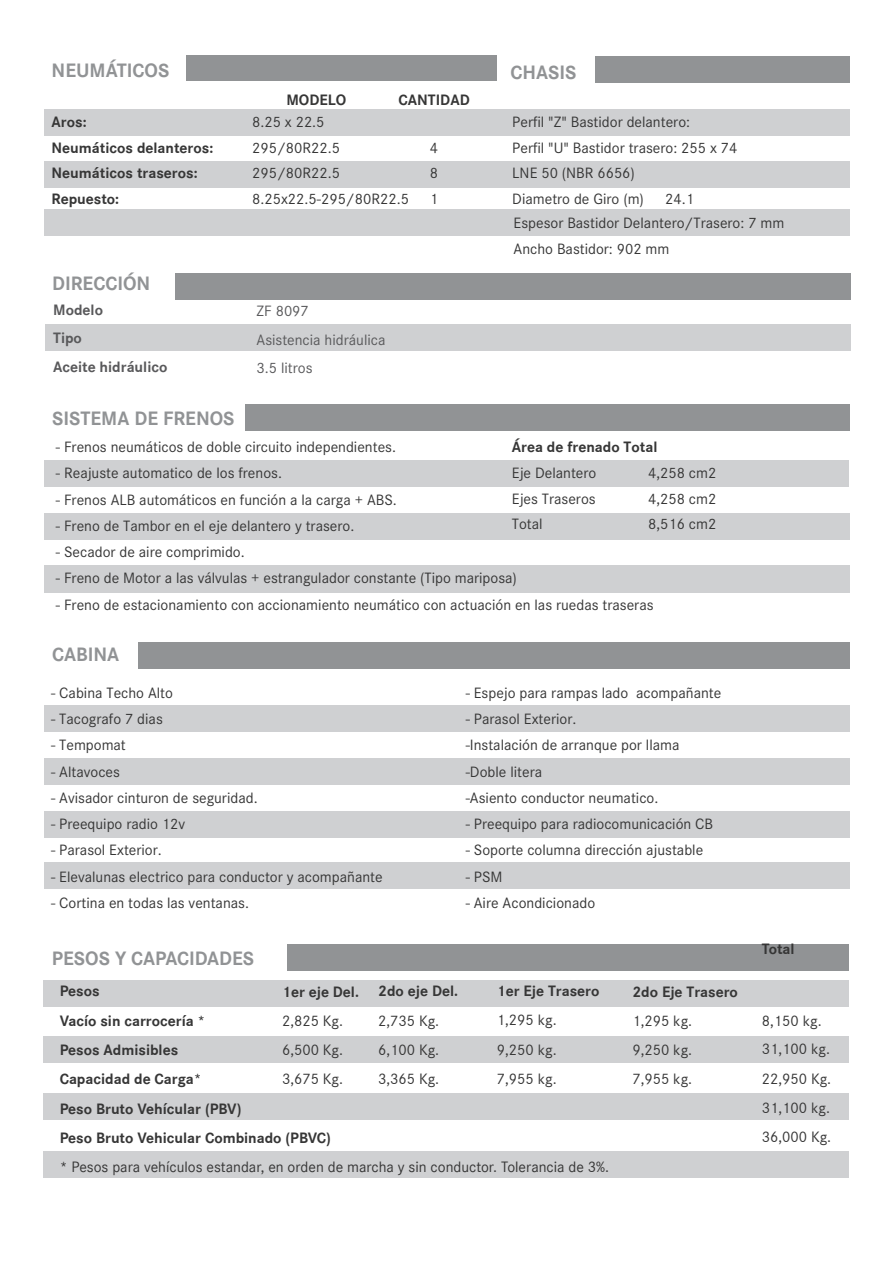
<style>
.page{position:relative;width:893px;height:1263px;background:#fff}
.page>*{position:absolute;margin:0;border:0;box-sizing:border-box;transform-origin:0 0}
.t1{font:700 19.95px "Corporate S";color:#919395}
.t2{font:15.6px/25.5px "Corporate S Pro";color:#363636}
.t3{font:700 15.6px/29.2px "Corporate S";color:#363636}
.t4{font:15.6px/29.2px "Corporate S";color:#363636;text-align:justify}
.t5{font:15.6px/28.7px "Corporate S Pro";color:#59595b}
.t6{font:700 15.6px/28.7px "Corporate S";color:#59595b}
</style>
<div class="page">
<div style="left:186px;top:56px;width:310px;height:25px;background:#919395"></div>
<div style="left:44px;top:109px;width:806px;height:26px;background:#cfd0d2"></div>
<div style="left:44px;top:162px;width:806px;height:26px;background:#cfd0d2"></div>
<div style="left:595px;top:56px;width:255px;height:26px;background:#919395"></div>
<div style="left:175px;top:273px;width:675px;height:26px;background:#919395"></div>
<div style="left:46px;top:324px;width:805px;height:26px;background:#cfd0d2"></div>
<div style="left:246px;top:404px;width:604px;height:27px;background:#919395"></div>
<div style="left:44px;top:460px;width:805px;height:27px;background:#cfd0d2"></div>
<div style="left:44px;top:513px;width:806px;height:26px;background:#cfd0d2"></div>
<div style="left:44px;top:565px;width:806px;height:27px;background:#cfd0d2"></div>
<div style="left:138px;top:642px;width:711px;height:27px;background:#919395"></div>
<div style="left:44px;top:705px;width:805px;height:26px;background:#cfd0d2"></div>
<div style="left:44px;top:758px;width:805px;height:26px;background:#cfd0d2"></div>
<div style="left:44px;top:811px;width:805px;height:26px;background:#cfd0d2"></div>
<div style="left:43px;top:980px;width:806px;height:27px;background:#cfd0d2"></div>
<div style="left:43px;top:1037px;width:806px;height:26px;background:#cfd0d2"></div>
<div style="left:43px;top:1093px;width:806px;height:26px;background:#cfd0d2"></div>
<div style="left:287px;top:944px;width:562px;height:27px;background:#919395"></div>
<div style="left:43px;top:1151px;width:806px;height:26px;background:#cfd0d2"></div>
<div style="left:44px;top:209px;width:806px;height:27px;background:#cfd0d2"></div>
<div style="left:44px;top:862px;width:805px;height:26px;background:#cfd0d2"></div>
<p class="t1" style="left:52px;top:59px;width:119px">NEUMÁTICOS</p>
<p class="t3" style="left:286px;top:85px;width:61px">MODELO</p>
<p class="t3" style="left:398px;top:85px;width:73px">CANTIDAD</p>
<p class="t3" style="left:52px;top:110px;width:163px;line-height:25.5px">Aros:<br>Neumáticos delanteros:<br>Neumáticos traseros:<br>Repuesto:</p>
<p class="t2" style="left:252px;top:108px;width:158px">8.25 x 22.5<br>295/80R22.5<br>295/80R22.5<br>8.25x22.5-295/80R22.5</p>
<p class="t2" style="left:430px;top:133px;width:10px;text-align:justify">4<br>8<br>1</p>
<p class="t1" style="left:52px;top:272px;width:100px">DIRECCIÓN</p>
<p class="t6" style="left:53px;top:296px;width:116px">Modelo<br>Tipo<br>Aceite hidráulico</p>
<p class="t5" style="left:257px;top:295px;width:130px">ZF 8097<br>Asistencia hidráulica<br>3.5 litros</p>
<p class="t1" style="left:52px;top:407px;width:184px">SISTEMA DE FRENOS</p>
<p class="t1" style="left:510px;top:60px;width:68px">CHASIS</p>
<p class="t2" style="left:512px;top:108px;width:227px">Perfil "Z" Bastidor delantero:<br>Perfil "U" Bastidor trasero: 255 x 74<br>LNE 50 (NBR 6656)<br>Diametro de Giro (m)</p>
<p class="t2" style="left:514px;top:185px;width:272px;line-height:25px;text-indent:152px">24.1<br>Espesor Bastidor Delantero/Trasero: 7 mm<br>Ancho Bastidor: 902 mm</p>
<p class="t3" style="left:512px;top:433px;width:147px">Área de frenado Total</p>
<p class="t2" style="left:512px;top:459px;width:86px;text-align:justify">Eje Delantero Ejes Traseros Total</p>
<p class="t2" style="left:648px;top:459px;width:70px;text-align:justify">4,258 cm2<br>4,258 cm2<br>8,516 cm2</p>
<p class="t2" style="left:56px;top:433px;width:342px">- Frenos neumáticos de doble circuito independientes.</p>
<p class="t2" style="left:56px;top:459px;width:228px">- Reajuste automatico de los frenos.</p>
<p class="t2" style="left:56px;top:485px;width:342px">- Frenos ALB automáticos en función a la carga + ABS.</p>
<p class="t2" style="left:56px;top:512px;width:300px">- Freno de Tambor en el eje delantero y trasero.</p>
<p class="t2" style="left:56px;top:538px;width:190px">- Secador de aire comprimido.</p>
<p class="t2" style="left:56px;top:564px;width:463px">- Freno de Motor a las válvulas + estrangulador constante (Tipo mariposa)</p>
<p class="t2" style="left:56px;top:590px;width:599px">- Freno de estacionamiento con accionamiento neumático con actuación en las ruedas traseras</p>
<p class="t1" style="left:52px;top:643px;width:69px">CABINA</p>
<p class="t2" style="left:51px;top:679px;width:123px">- Cabina Techo Alto</p>
<p class="t2" style="left:51px;top:705px;width:113px">- Tacografo 7 dias</p>
<p class="t2" style="left:51px;top:731px;width:76px">- Tempomat</p>
<p class="t2" style="left:51px;top:757px;width:70px">- Altavoces</p>
<p class="t2" style="left:51px;top:784px;width:208px">- Avisador cinturon de seguridad.</p>
<p class="t2" style="left:51px;top:810px;width:136px">- Preequipo radio 12v</p>
<p class="t2" style="left:51px;top:836px;width:112px">- Parasol Exterior.</p>
<p class="t2" style="left:51px;top:862px;width:333px">- Elevalunas electrico para conductor y acompañante</p>
<p class="t2" style="left:51px;top:889px;width:199px">- Cortina en todas las ventanas.</p>
<p class="t2" style="left:466px;top:679px;width:257px">- Espejo para rampas lado acompañante</p>
<p class="t2" style="left:466px;top:705px;width:215px;line-height:26.2px">- Parasol Exterior.<br>-Instalación de arranque por llama -Doble litera<br>-Asiento conductor neumatico.</p>
<p class="t2" style="left:466px;top:810px;width:249px">- Preequipo para radiocomunicación CB</p>
<p class="t2" style="left:466px;top:836px;width:239px">- Soporte columna dirección ajustable</p>
<p class="t2" style="left:466px;top:862px;width:38px">- PSM</p>
<p class="t2" style="left:466px;top:889px;width:131px">- Aire Acondicionado</p>
<p class="t1" style="left:52px;top:947px;width:204px">PESOS Y CAPACIDADES</p>
<p class="t3" style="left:60px;top:977px;width:273px">Pesos<br>Vacío sin carrocería *<br>Pesos Admisibles<br>Capacidad de Carga*<br>Peso Bruto Vehícular (PBV)<br>Peso Bruto Vehicular Combinado (PBVC)</p>
<p class="t4" style="left:60px;top:1152px;width:551px">* Pesos para vehículos estandar, en orden de marcha y sin conductor. Tolerancia de 3%.</p>
<p class="t3" style="left:497px;top:977px;width:104px">1er Eje Trasero</p>
<p class="t4" style="left:497px;top:1006px;width:61px">1,295 kg.<br>9,250 kg.<br>7,955 kg.</p>
<p class="t3" style="left:378px;top:977px;width:81px">2do eje Del.</p>
<p class="t4" style="left:378px;top:1006px;width:62px">2,735 Kg.<br>6,100 Kg.<br>3,365 Kg.</p>
<p class="t3" style="left:282px;top:977px;width:78px">1er eje Del.</p>
<p class="t4" style="left:282px;top:1006px;width:62px">2,825 Kg.<br>6,500 Kg.<br>3,675 Kg.</p>
<p class="t3" style="left:632px;top:977px;width:107px">2do Eje Trasero</p>
<p class="t4" style="left:632px;top:1006px;width:61px">1,295 kg.<br>9,250 kg.<br>7,955 kg.</p>
<p class="t3" style="left:762px;top:935px;width:34px">Total</p>
<p class="t4" style="left:762px;top:1006px;width:71px;text-align:left">8,150 kg.<br>31,100 kg.<br>22,950 Kg.<br>31,100 kg.<br>36,000 Kg.</p>
</div>
